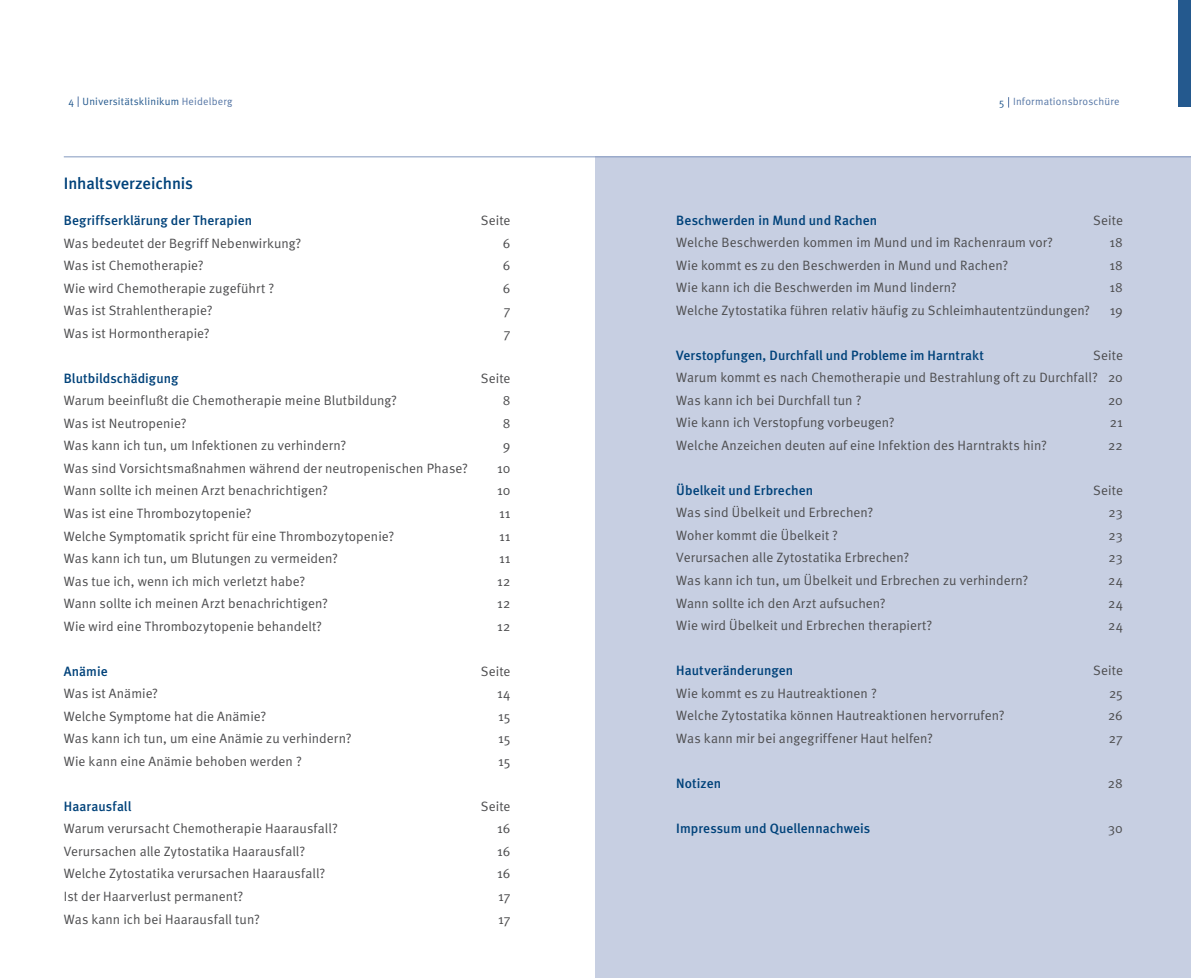
<style>
.page{position:relative;width:1191px;height:978px;background:#fff}
.page>*{position:absolute;margin:0;border:0;box-sizing:border-box;transform-origin:0 0}
.t1{font:500 16.5px "Meta";letter-spacing:-.005em;color:#00427a}
.t2{font:13.5px/22.5px "Meta Normal";letter-spacing:.005em;color:#4d4d4f;text-align:justify}
.t3{font:500 13.5px "Meta";letter-spacing:.005em;color:#00427a}
.t4{font:10.5px "Meta Normal";letter-spacing:.02em;color:#24598e}
.t5{font:10.5px "Meta Normal";letter-spacing:.02em;color:#5576a5}
.s1{color:#5576a5}
.s2{color:#24598e}
</style>
<div class="page">
<div style="left:595px;top:157px;width:596px;height:821px;background:#c7cfe2"></div>
<div style="left:1178px;top:0;width:13px;height:106px;background:#24598e"></div>
<hr style="left:64px;top:156px;width:1127px;height:1px;background:#8398be">
<p class="t4" style="left:68px;top:95px;width:166px">4 Universitätsklinikum <span class="s1">Heidelberg</span></p>
<p class="t5" style="left:999px;top:95px;width:122px"><span class="s2">5</span> Informationsbroschüre</p>
<p class="t1" style="left:64px;top:174px;width:131px">Inhaltsverzeichnis</p>
<p class="t3" style="left:64px;top:213px;width:190px">Begriffserklärung der Therapien</p>
<p class="t2" style="left:481px;top:209px;width:31px">Seite</p>
<p class="t2" style="left:64px;top:232px;width:239px">Was bedeutet der Begriff Nebenwirkung?</p>
<p class="t2" style="left:503px;top:232px;width:9px">6</p>
<p class="t2" style="left:64px;top:254px;width:141px">Was ist Chemotherapie?</p>
<p class="t2" style="left:503px;top:254px;width:9px">6</p>
<p class="t2" style="left:64px;top:277px;width:212px">Wie wird Chemotherapie zugeführt ?</p>
<p class="t2" style="left:503px;top:277px;width:9px">6</p>
<p class="t2" style="left:64px;top:299px;width:150px">Was ist Strahlentherapie?</p>
<p class="t2" style="left:504px;top:299px;width:8px">7</p>
<p class="t2" style="left:64px;top:322px;width:147px">Was ist Hormontherapie?</p>
<p class="t2" style="left:504px;top:322px;width:8px">7</p>
<p class="t3" style="left:64px;top:370px;width:116px">Blutbildschädigung</p>
<p class="t2" style="left:481px;top:367px;width:31px">Seite</p>
<p class="t2" style="left:64px;top:389px;width:334px">Warum beeinflußt die Chemotherapie meine Blutbildung?</p>
<p class="t2" style="left:503px;top:389px;width:9px">8</p>
<p class="t2" style="left:64px;top:412px;width:124px">Was ist Neutropenie?</p>
<p class="t2" style="left:503px;top:412px;width:9px">8</p>
<p class="t2" style="left:64px;top:434px;width:284px">Was kann ich tun, um Infektionen zu verhindern?</p>
<p class="t2" style="left:503px;top:434px;width:9px">9</p>
<p class="t2" style="left:64px;top:457px;width:405px">Was sind Vorsichtsmaßnahmen während der neutropenischen Phase?</p>
<p class="t2" style="left:497px;top:457px;width:15px">10</p>
<p class="t2" style="left:64px;top:479px;width:265px">Wann sollte ich meinen Arzt benachrichtigen?</p>
<p class="t2" style="left:497px;top:479px;width:15px">10</p>
<p class="t2" style="left:64px;top:502px;width:189px">Was ist eine Thrombozytopenie?</p>
<p class="t2" style="left:499px;top:502px;width:13px">11</p>
<p class="t2" style="left:64px;top:524px;width:332px">Welche Symptomatik spricht für eine Thrombozytopenie?</p>
<p class="t2" style="left:499px;top:524px;width:13px">11</p>
<p class="t2" style="left:64px;top:547px;width:276px">Was kann ich tun, um Blutungen zu vermeiden?</p>
<p class="t2" style="left:499px;top:547px;width:13px">11</p>
<p class="t2" style="left:64px;top:569px;width:243px">Was tue ich, wenn ich mich verletzt habe?</p>
<p class="t2" style="left:497px;top:569px;width:15px">12</p>
<p class="t2" style="left:64px;top:592px;width:265px">Wann sollte ich meinen Arzt benachrichtigen?</p>
<p class="t2" style="left:497px;top:592px;width:15px">12</p>
<p class="t2" style="left:64px;top:615px;width:260px">Wie wird eine Thrombozytopenie behandelt?</p>
<p class="t2" style="left:497px;top:615px;width:15px">12</p>
<p class="t3" style="left:64px;top:663px;width:45px">Anämie</p>
<p class="t2" style="left:481px;top:660px;width:31px">Seite</p>
<p class="t2" style="left:64px;top:682px;width:96px">Was ist Anämie?</p>
<p class="t2" style="left:497px;top:682px;width:15px">14</p>
<p class="t2" style="left:64px;top:705px;width:204px">Welche Symptome hat die Anämie?</p>
<p class="t2" style="left:498px;top:705px;width:14px">15</p>
<p class="t2" style="left:64px;top:727px;width:289px">Was kann ich tun, um eine Anämie zu verhindern?</p>
<p class="t2" style="left:498px;top:727px;width:14px">15</p>
<p class="t2" style="left:64px;top:750px;width:239px">Wie kann eine Anämie behoben werden ?</p>
<p class="t2" style="left:498px;top:750px;width:14px">15</p>
<p class="t3" style="left:64px;top:798px;width:69px">Haarausfall</p>
<p class="t2" style="left:481px;top:795px;width:31px">Seite</p>
<p class="t2" style="left:64px;top:817px;width:275px">Warum verursacht Chemotherapie Haarausfall?</p>
<p class="t2" style="left:497px;top:817px;width:15px">16</p>
<p class="t2" style="left:64px;top:840px;width:243px">Verursachen alle Zytostatika Haarausfall?</p>
<p class="t2" style="left:497px;top:840px;width:15px">16</p>
<p class="t2" style="left:64px;top:862px;width:263px">Welche Zytostatika verursachen Haarausfall?</p>
<p class="t2" style="left:497px;top:862px;width:15px">16</p>
<p class="t2" style="left:64px;top:885px;width:181px">Ist der Haarverlust permanent?</p>
<p class="t2" style="left:498px;top:885px;width:14px">17</p>
<p class="t2" style="left:64px;top:907px;width:197px">Was kann ich bei Haarausfall tun?</p>
<p class="t2" style="left:498px;top:907px;width:14px">17</p>
<p class="t3" style="left:676px;top:212px;width:202px">Beschwerden in Mund und Rachen</p>
<p class="t2" style="left:1093px;top:208px;width:31px">Seite</p>
<p class="t2" style="left:676px;top:231px;width:378px">Welche Beschwerden kommen im Mund und im Rachenraum vor?</p>
<p class="t2" style="left:1109px;top:231px;width:15px">18</p>
<p class="t2" style="left:676px;top:253px;width:333px">Wie kommt es zu den Beschwerden in Mund und Rachen?</p>
<p class="t2" style="left:1109px;top:253px;width:15px">18</p>
<p class="t2" style="left:676px;top:276px;width:282px">Wie kann ich die Beschwerden im Mund lindern?</p>
<p class="t2" style="left:1109px;top:276px;width:15px">18</p>
<p class="t2" style="left:676px;top:299px;width:415px">Welche Zytostatika führen relativ häufig zu Schleimhautentzündungen?</p>
<p class="t2" style="left:1109px;top:299px;width:15px">19</p>
<p class="t3" style="left:676px;top:347px;width:309px">Verstopfungen, Durchfall und Probleme im Harntrakt</p>
<p class="t2" style="left:676px;top:344px;width:448px;text-indent:417px">Seite Warum kommt es nach Chemotherapie und Bestrahlung oft zu Durchfall? 20<br>Was kann ich bei Durchfall tun ?</p>
<p class="t2" style="left:1108px;top:389px;width:16px">20</p>
<p class="t2" style="left:676px;top:411px;width:220px">Wie kann ich Verstopfung vorbeugen?</p>
<p class="t2" style="left:1109px;top:411px;width:15px">21</p>
<p class="t2" style="left:676px;top:434px;width:372px">Welche Anzeichen deuten auf eine Infektion des Harntrakts hin?</p>
<p class="t2" style="left:1108px;top:434px;width:16px">22</p>
<p class="t3" style="left:676px;top:482px;width:138px">Übelkeit und Erbrechen</p>
<p class="t2" style="left:1093px;top:479px;width:31px">Seite</p>
<p class="t2" style="left:676px;top:501px;width:198px">Was sind Übelkeit und Erbrechen?</p>
<p class="t2" style="left:1108px;top:501px;width:16px">23</p>
<p class="t2" style="left:676px;top:524px;width:163px">Woher kommt die Übelkeit ?</p>
<p class="t2" style="left:1108px;top:524px;width:16px">23</p>
<p class="t2" style="left:676px;top:546px;width:234px">Verursachen alle Zytostatika Erbrechen?</p>
<p class="t2" style="left:1108px;top:546px;width:16px">23</p>
<p class="t2" style="left:676px;top:569px;width:353px">Was kann ich tun, um Übelkeit und Erbrechen zu verhindern?</p>
<p class="t2" style="left:1108px;top:569px;width:16px">24</p>
<p class="t2" style="left:676px;top:591px;width:211px">Wann sollte ich den Arzt aufsuchen?</p>
<p class="t2" style="left:1108px;top:591px;width:16px">24</p>
<p class="t2" style="left:676px;top:614px;width:257px">Wie wird Übelkeit und Erbrechen therapiert?</p>
<p class="t2" style="left:1108px;top:614px;width:16px">24</p>
<p class="t3" style="left:676px;top:663px;width:118px">Hautveränderungen</p>
<p class="t2" style="left:1093px;top:659px;width:31px">Seite</p>
<p class="t2" style="left:676px;top:682px;width:202px">Wie kommt es zu Hautreaktionen ?</p>
<p class="t2" style="left:1109px;top:682px;width:15px">25</p>
<p class="t2" style="left:676px;top:704px;width:330px">Welche Zytostatika können Hautreaktionen hervorrufen?</p>
<p class="t2" style="left:1108px;top:704px;width:16px">26</p>
<p class="t2" style="left:676px;top:727px;width:258px">Was kann mir bei angegriffener Haut helfen?</p>
<p class="t2" style="left:1108px;top:727px;width:16px">27</p>
<p class="t3" style="left:676px;top:775px;width:46px">Notizen</p>
<p class="t2" style="left:1108px;top:772px;width:16px">28</p>
<p class="t3" style="left:676px;top:820px;width:195px">Impressum und Quellennachweis</p>
<p class="t2" style="left:1108px;top:817px;width:16px">30</p>
</div>
